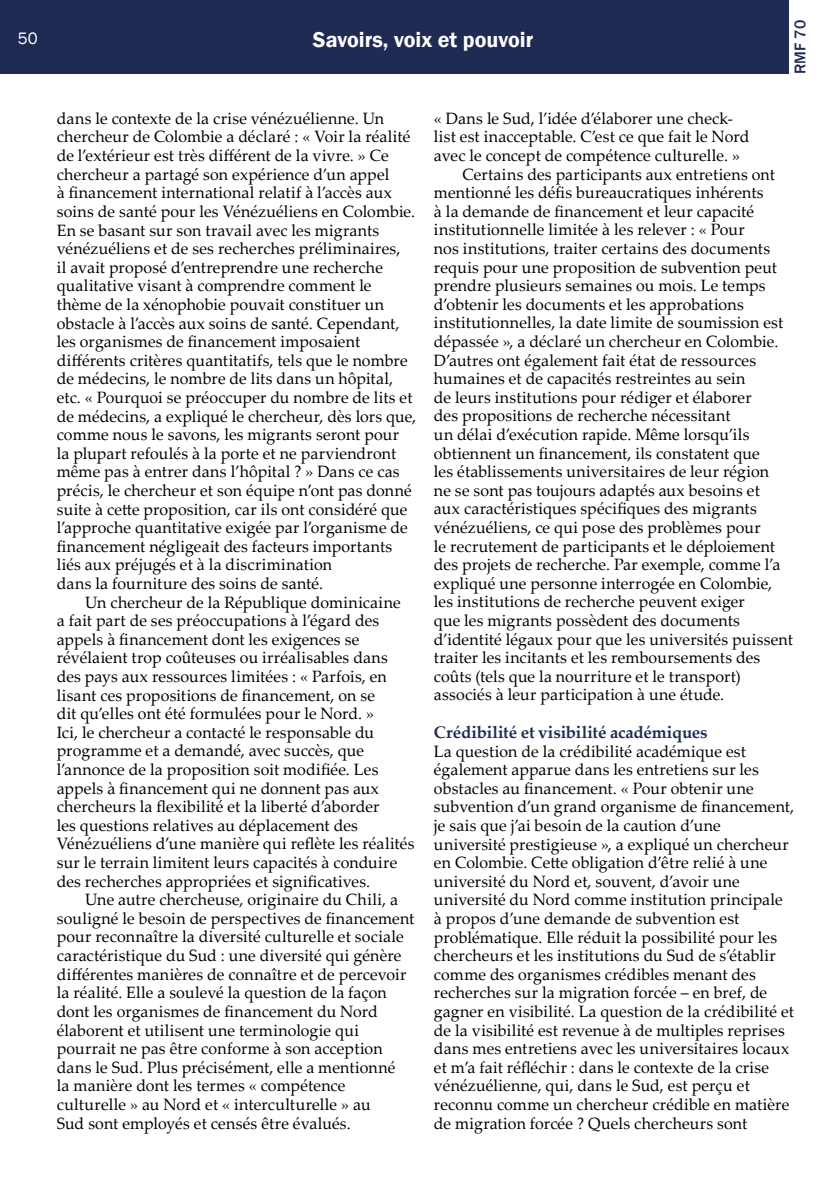
<style>
.page{position:relative;width:840px;height:1191px;background:#fff}
.page>*{position:absolute;margin:0;border:0;box-sizing:border-box;transform-origin:0 0}
.t1{font:600 22px "Franklin Gothic";color:#fff}
.t2{font:17px "Franklin Gothic";color:#fff}
.t3{font:700 16.8px "Palatino Linotype";letter-spacing:-.005em;color:#202b53}
.t4{font:16.4px/18.6px "Palatino Linotype";letter-spacing:.01em;color:#000}
.t5{font:500 16px "Franklin Gothic";color:#202b53}
</style>
<div class="page">
<div style="left:0;top:0;width:788px;height:74px;background:#202b53"></div>
<p class="t2" style="left:18px;top:27px;width:21px">50</p>
<h1 class="t1" style="left:313px;top:27px;width:222px">Savoirs, voix et pouvoir</h1>
<p class="t5" style="left:789px;top:74px;width:55px;rotate:-90deg">RMF 70</p>
<p class="t4" style="left:57px;top:108px;width:361px">dans le contexte de la crise vénézuélienne. Un chercheur de Colombie a déclaré : « Voir la réalité de l’extérieur est très différent de la vivre. » Ce chercheur a partagé son expérience d’un appel<br>à financement international relatif à l’accès aux soins de santé pour les Vénézuéliens en Colombie.<br>En se basant sur son travail avec les migrants vénézuéliens et de ses recherches préliminaires,<br>il avait proposé d’entreprendre une recherche qualitative visant à comprendre comment le thème de la xénophobie pouvait constituer un obstacle à l’accès aux soins de santé. Cependant, les organismes de financement imposaient différents critères quantitatifs, tels que le nombre de médecins, le nombre de lits dans un hôpital, etc. « Pourquoi se préoccuper du nombre de lits et de médecins, a expliqué le chercheur, dès lors que, comme nous le savons, les migrants seront pour<br>la plupart refoulés à la porte et ne parviendront même pas à entrer dans l’hôpital ? » Dans ce cas précis, le chercheur et son équipe n’ont pas donné suite à cette proposition, car ils ont considéré que l’approche quantitative exigée par l’organisme de financement négligeait des facteurs importants liés aux préjugés et à la discrimination<br>dans la fourniture des soins de santé.</p>
<p class="t4" style="left:57px;top:592px;width:359px;text-indent:28px">Un chercheur de la République dominicaine<br>a fait part de ses préoccupations à l’égard des appels à financement dont les exigences se révélaient trop coûteuses ou irréalisables dans des pays aux ressources limitées : « Parfois, en lisant ces propositions de financement, on se<br>dit qu’elles ont été formulées pour le Nord. »<br>Ici, le chercheur a contacté le responsable du programme et a demandé, avec succès, que l’annonce de la proposition soit modifiée. Les appels à financement qui ne donnent pas aux chercheurs la flexibilité et la liberté d’aborder<br>les questions relatives au déplacement des Vénézuéliens d’une manière qui reflète les réalités sur le terrain limitent leurs capacités à conduire des recherches appropriées et significatives.</p>
<p class="t4" style="left:57px;top:889px;width:359px;text-indent:28px">Une autre chercheuse, originaire du Chili, a souligné le besoin de perspectives de financement pour reconnaître la diversité culturelle et sociale caractéristique du Sud : une diversité qui génère différentes manières de connaître et de percevoir la réalité. Elle a soulevé la question de la façon dont les organismes de financement du Nord élaborent et utilisent une terminologie qui pourrait ne pas être conforme à son acception dans le Sud. Plus précisément, elle a mentionné<br>la manière dont les termes « compétence culturelle » au Nord et « interculturelle » au<br>Sud sont employés et censés être évalués.</p>
<p class="t4" style="left:433px;top:108px;width:300px">« Dans le Sud, l’idée d’élaborer une check-</p>
<p class="t4" style="left:433px;top:127px;width:317px">list est inacceptable. C’est ce que fait le Nord</p>
<p class="t4" style="left:433px;top:145px;width:307px">avec le concept de compétence culturelle. »</p>
<p class="t4" style="left:462px;top:164px;width:314px">Certains des participants aux entretiens ont</p>
<p class="t4" style="left:433px;top:183px;width:331px">mentionné les défis bureaucratiques inhérents</p>
<p class="t4" style="left:433px;top:201px;width:321px">à la demande de financement et leur capacité</p>
<p class="t4" style="left:433px;top:220px;width:312px">institutionnelle limitée à les relever : « Pour</p>
<p class="t4" style="left:433px;top:238px;width:337px">nos institutions, traiter certains des documents</p>
<p class="t4" style="left:433px;top:257px;width:344px">requis pour une proposition de subvention peut</p>
<p class="t4" style="left:433px;top:276px;width:333px">prendre plusieurs semaines ou mois. Le temps</p>
<p class="t4" style="left:433px;top:294px;width:311px">d’obtenir les documents et les approbations</p>
<p class="t4" style="left:433px;top:313px;width:350px">institutionnelles, la date limite de soumission est</p>
<p class="t4" style="left:433px;top:331px;width:345px">dépassée », a déclaré un chercheur en Colombie.</p>
<p class="t4" style="left:433px;top:350px;width:323px">D’autres ont également fait état de ressources</p>
<p class="t4" style="left:433px;top:369px;width:313px">humaines et de capacités restreintes au sein</p>
<p class="t4" style="left:433px;top:387px;width:319px">de leurs institutions pour rédiger et élaborer</p>
<p class="t4" style="left:433px;top:406px;width:298px">des propositions de recherche nécessitant</p>
<p class="t4" style="left:433px;top:424px;width:317px">un délai d’exécution rapide. Même lorsqu’ils</p>
<p class="t4" style="left:433px;top:443px;width:327px">obtiennent un financement, ils constatent que</p>
<p class="t4" style="left:433px;top:462px;width:336px">les établissements universitaires de leur région</p>
<p class="t4" style="left:433px;top:480px;width:327px">ne se sont pas toujours adaptés aux besoins et</p>
<p class="t4" style="left:433px;top:499px;width:324px">aux caractéristiques spécifiques des migrants</p>
<p class="t4" style="left:433px;top:517px;width:328px">vénézuéliens, ce qui pose des problèmes pour</p>
<p class="t4" style="left:433px;top:536px;width:342px">le recrutement de participants et le déploiement</p>
<p class="t4" style="left:433px;top:555px;width:348px">des projets de recherche. Par exemple, comme l’a</p>
<p class="t4" style="left:433px;top:573px;width:339px">expliqué une personne interrogée en Colombie,</p>
<p class="t4" style="left:433px;top:592px;width:312px">les institutions de recherche peuvent exiger</p>
<p class="t4" style="left:433px;top:610px;width:307px">que les migrants possèdent des documents</p>
<p class="t4" style="left:433px;top:629px;width:360px">d’identité légaux pour que les universités puissent</p>
<p class="t4" style="left:433px;top:648px;width:327px">traiter les incitants et les remboursements des</p>
<p class="t4" style="left:433px;top:666px;width:308px">coûts (tels que la nourriture et le transport)</p>
<p class="t4" style="left:433px;top:685px;width:291px">associés à leur participation à une étude.</p>
<p class="t3" style="left:433px;top:720px;width:275px">Crédibilité et visibilité académiques</p>
<p class="t4" style="left:433px;top:741px;width:361px">La question de la crédibilité académique est également apparue dans les entretiens sur les obstacles au financement. « Pour obtenir une subvention d’un grand organisme de financement, je sais que j’ai besoin de la caution d’une université prestigieuse », a expliqué un chercheur en Colombie. Cette obligation d’être relié à une université du Nord et, souvent, d’avoir une université du Nord comme institution principale à propos d’une demande de subvention est problématique. Elle réduit la possibilité pour les chercheurs et les institutions du Sud de s’établir comme des organismes crédibles menant des recherches sur la migration forcée – en bref, de gagner en visibilité. La question de la crédibilité et de la visibilité est revenue à de multiples reprises dans mes entretiens avec les universitaires locaux et m’a fait réfléchir : dans le contexte de la crise vénézuélienne, qui, dans le Sud, est perçu et reconnu comme un chercheur crédible en matière de migration forcée ? Quels chercheurs sont</p>
</div>
